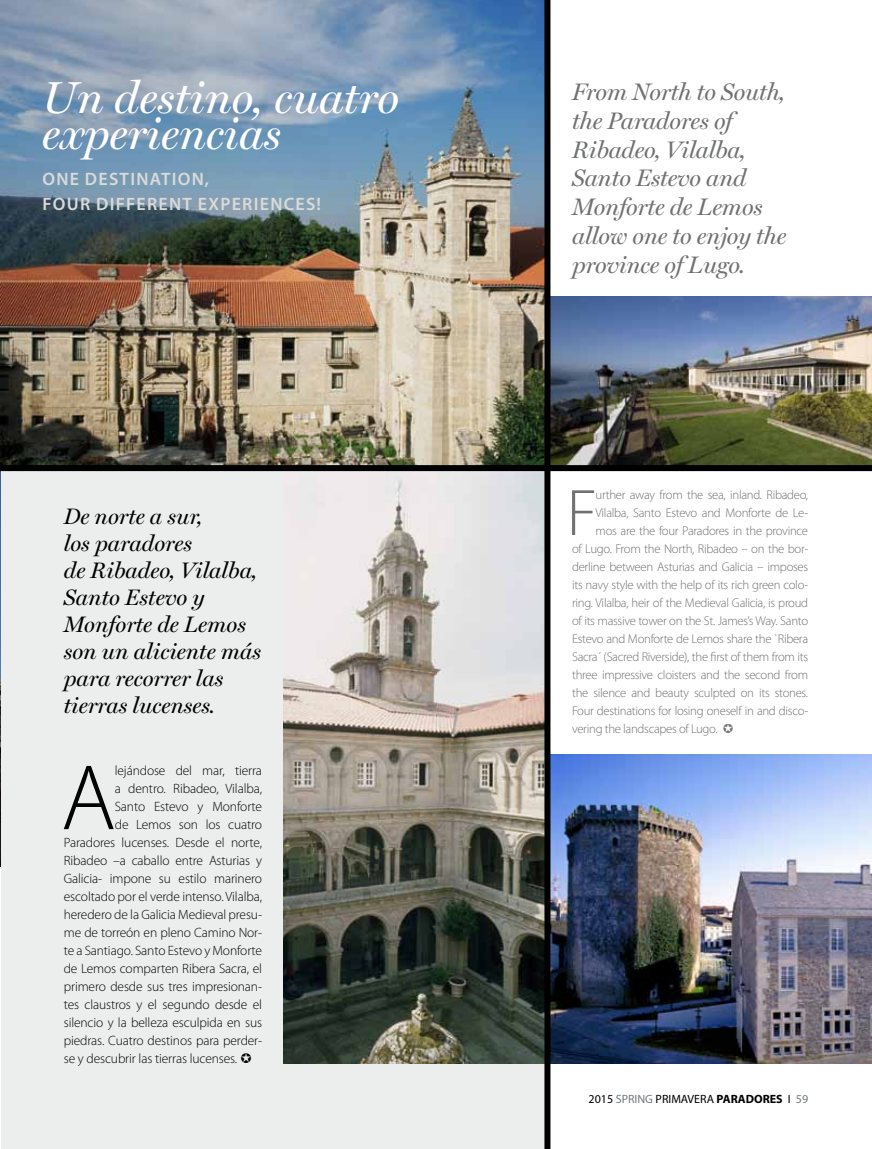
<style>
.page{position:relative;width:872px;height:1149px;background:#fff}
.page>*{position:absolute;margin:0;border:0;box-sizing:border-box;transform-origin:0 0}
.t1{font:300 93.6px "Myriad Pro";color:#000}
.t2{font:300 66.15px "Myriad Pro";color:#707172}
.t3{font:italic 45px/36px "Miller Display";color:#fff}
.t4{font:italic 24px/28.8px "Miller Display";letter-spacing:-.01em;color:#707172}
.t5{font:italic 22.5px/27px "Miller Display";color:#000}
.t6{font:600 18px/25.5px "Myriad Pro";letter-spacing:.07em;color:#d9dadb}
.t7{font:300 13.5px "Myriad Pro";letter-spacing:-.01em;color:#000}
.t8{font:300 12.75px "Myriad Pro";letter-spacing:-.025em;color:#707172}
.t9{font:12px "Myriad Pro";color:#000}
.t10{font:700 12px "Myriad Pro";color:#000}
.t11{font:12px "Myriad Pro";color:#72797e}
.s1{color:#72797e}
.s2{color:#000}
</style>
<div class="page">
<img style="left:550px;top:754px;width:322px;height:309px">
<div style="left:1px;top:0;width:546px;height:1148px;background:#eceded"></div>
<img style="left:283px;top:471px;width:261px;height:592px">
<img style="left:0;top:471px;width:1px;height:394px">
<img style="left:1px;top:0;width:543px;height:465px">
<img style="left:550px;top:296px;width:322px;height:169px">
<div style="left:0;top:465px;width:872px;height:6px;background:#000"></div>
<div style="left:544px;top:0;width:6px;height:1148px;background:#000"></div>
<h3 class="t3" style="left:42px;top:79px;width:358px">Un destino, cuatro experiencias</h3>
<h3 class="t6" style="left:42px;top:165px;width:280px">ONE DESTINATION,<br>FOUR DIFFERENT EXPERIENCES!</h3>
<h3 class="t5" style="left:64px;top:502px;width:199px">De norte a sur,<br>los paradores<br>de Ribadeo, Vilalba,<br>Santo Estevo y<br>Monforte de Lemos son un aliciente más para recorrer las tierras lucenses.</h3>
<h1 class="t1" style="left:61px;top:741px;width:56px">A</h1>
<p class="t7" style="left:115px;top:762px;width:149px">lejándose del mar, tierra</p>
<p class="t7" style="left:115px;top:780px;width:149px">a dentro. Ribadeo, Vilalba,</p>
<p class="t7" style="left:115px;top:798px;width:149px">Santo Estevo y Monforte</p>
<p class="t7" style="left:115px;top:816px;width:149px">de Lemos son los cuatro</p>
<p class="t7" style="left:64px;top:834px;width:200px">Paradores lucenses. Desde el norte,</p>
<p class="t7" style="left:64px;top:852px;width:200px">Ribadeo –a caballo entre Asturias y</p>
<p class="t7" style="left:64px;top:870px;width:200px">Galicia- impone su estilo marinero</p>
<p class="t7" style="left:64px;top:888px;width:200px">escoltado por el verde intenso. Vilalba,</p>
<p class="t7" style="left:64px;top:906px;width:200px">heredero de la Galicia Medieval presu-</p>
<p class="t7" style="left:64px;top:924px;width:200px">me de torreón en pleno Camino Nor-</p>
<p class="t7" style="left:64px;top:942px;width:200px">te a Santiago. Santo Estevo y Monforte</p>
<p class="t7" style="left:64px;top:960px;width:200px">de Lemos comparten Ribera Sacra, el</p>
<p class="t7" style="left:64px;top:978px;width:200px">primero desde sus tres impresionan-</p>
<p class="t7" style="left:64px;top:996px;width:200px">tes claustros y el segundo desde el</p>
<p class="t7" style="left:64px;top:1014px;width:200px">silencio y la belleza esculpida en sus</p>
<p class="t7" style="left:64px;top:1032px;width:200px">piedras. Cuatro destinos para perder-</p>
<p class="t7" style="left:64px;top:1050px;width:175px">se y descubrir las tierras lucenses.</p>
<h3 class="t4" style="left:572px;top:77px;width:216px">From North to South, the Paradores of<br>Ribadeo, Vilalba,<br>Santo Estevo and<br>Monforte de Lemos allow one to enjoy the province of Lugo.</h3>
<h2 class="t2" style="left:566px;top:473px;width:32px">F</h2>
<p class="t8" style="left:595px;top:487px;width:214px">urther away from the sea, inland. Ribadeo,</p>
<p class="t8" style="left:595px;top:505px;width:214px">Vilalba, Santo Estevo and Monforte de Le-</p>
<p class="t8" style="left:595px;top:523px;width:214px">mos are the four Paradores in the province</p>
<p class="t8" style="left:572px;top:541px;width:238px">of Lugo. From the North, Ribadeo – on the bor-</p>
<p class="t8" style="left:572px;top:559px;width:238px">derline between Asturias and Galicia – imposes</p>
<p class="t8" style="left:572px;top:577px;width:238px">its navy style with the help of its rich green colo-</p>
<p class="t8" style="left:572px;top:595px;width:238px">ring. Vilalba, heir of the Medieval Galicia, is proud</p>
<p class="t8" style="left:572px;top:613px;width:238px">of its massive tower on the St. James’s Way. Santo</p>
<p class="t8" style="left:572px;top:631px;width:238px">Estevo and Monforte de Lemos share the `Ribera</p>
<p class="t8" style="left:572px;top:649px;width:238px">Sacra´ (Sacred Riverside), the first of them from its</p>
<p class="t8" style="left:572px;top:667px;width:238px">three impressive cloisters and the second from</p>
<p class="t8" style="left:572px;top:685px;width:238px">the silence and beauty sculpted on its stones.</p>
<p class="t8" style="left:572px;top:703px;width:238px">Four destinations for losing oneself in and disco-</p>
<p class="t8" style="left:572px;top:721px;width:147px">vering the landscapes of Lugo.</p>
<p class="t9" style="left:588px;top:1091px;width:113px">2015 <span class="s1">SPRING</span> PRIMAVERA</p>
<p class="t10" style="left:716px;top:1090px;width:46px">PARADORES</p>
<p class="t11" style="left:788px;top:1091px;width:22px"><span class="s2">Ι</span> 59</p>
</div>
